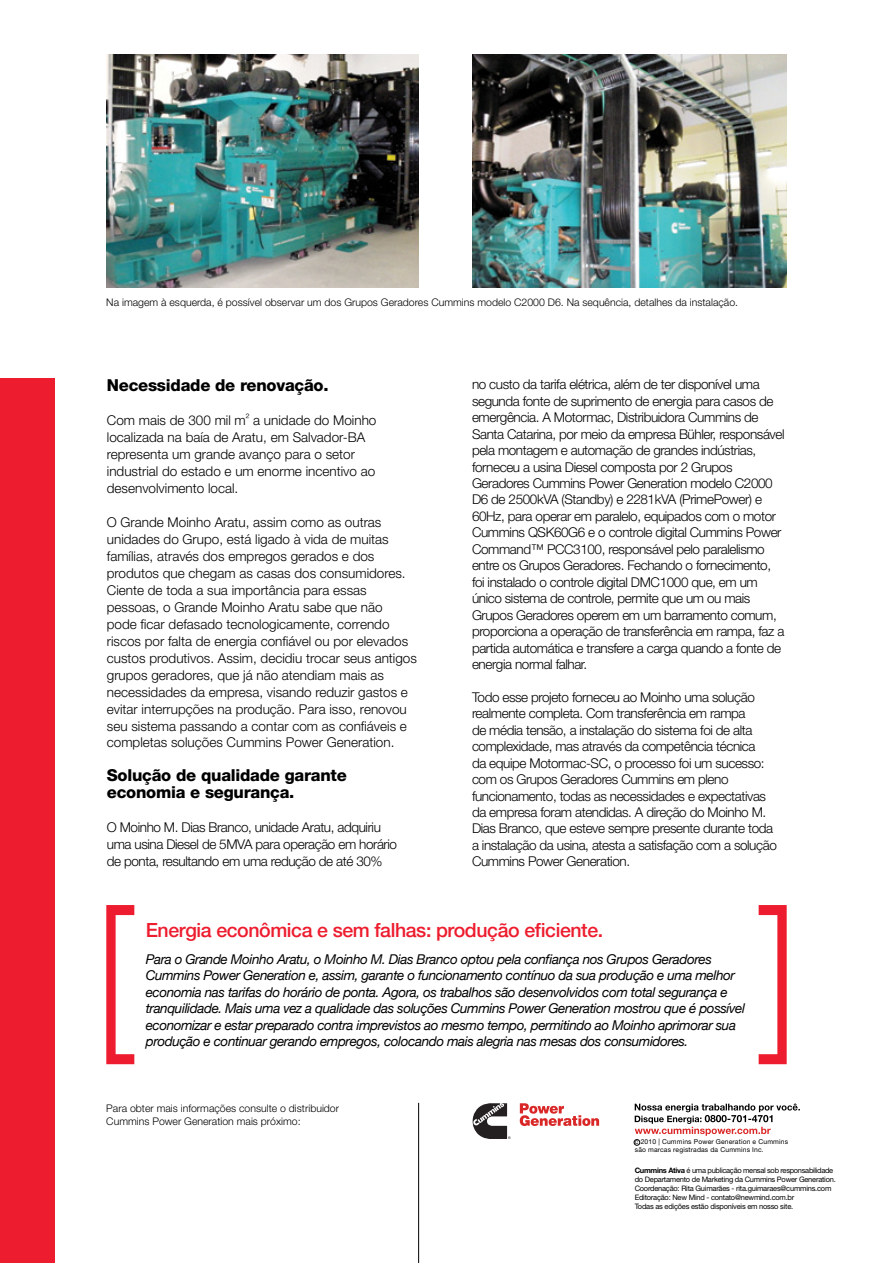
<style>
.page{position:relative;width:893px;height:1263px;background:#fff}
.page>*{position:absolute;margin:0;border:0;box-sizing:border-box;transform-origin:0 0}
.t1{font:500 19.5px "Helvetica Neue LT";letter-spacing:-.02em;color:#ed1c2e}
.t2{font:800 16.5px/17px "Helvetica Neue LT";letter-spacing:-.015em;color:#000}
.t3{font:300 13.5px/16.5px "Helvetica Neue LT";letter-spacing:-.03em;color:#000}
.t4{font:300 13.5px/17px "Helvetica Neue LT";color:#000}
.t5{font:italic 13.5px/16.5px "Helvetica Neue LT";letter-spacing:-.03em;color:#000}
.t6{font:300 10.5px/13.5px "Helvetica Neue LT";color:#000}
.t7{font:7.5px/9px "Helvetica Neue LT";letter-spacing:-.03em;color:#000}
.t8{font:6.75px/7.5px "Helvetica Neue LT";letter-spacing:.02em;color:#000}
.s1{font-weight:700}
</style>
<div class="page">
<svg style="left:473px;top:1103px;width:38px;height:36px"></svg>
<svg style="left:520px;top:1103px;width:79px;height:23px"></svg>
<hr style="left:418px;top:1103px;width:1px;height:160px;background:#000">
<svg style="left:634px;top:1103px;width:166px;height:42px"></svg>
<div style="left:0;top:379px;width:54px;height:884px;background:#ed1c2e"></div>
<img style="left:106px;top:54px;width:313px;height:233px">
<img style="left:473px;top:54px;width:314px;height:233px">
<svg style="left:106px;top:905px;width:28px;height:159px"></svg>
<svg style="left:759px;top:905px;width:28px;height:159px"></svg>
<p class="t6" style="left:106px;top:296px;width:633px">Na imagem à esquerda, é possível observar um dos Grupos Geradores Cummins modelo C2000 D6. Na sequência, detalhes da instalação.</p>
<p class="t2" style="left:107px;top:377px;width:223px">Necessidade de renovação.</p>
<p class="t4" style="left:107px;top:412px;width:271px">Com mais de 300 mil m<sup>²</sup> a unidade do Moinho localizada na baía de Aratu, em Salvador-BA representa um grande avanço para o setor industrial do estado e um enorme incentivo ao desenvolvimento local.</p>
<p class="t4" style="left:107px;top:513px;width:312px">O Grande Moinho Aratu, assim como as outras unidades do Grupo, está ligado à vida de muitas famílias, através dos empregos gerados e dos produtos que chegam as casas dos consumidores.<br>Ciente de toda a sua importância para essas pessoas, o Grande Moinho Aratu sabe que não<br>pode ficar defasado tecnologicamente, correndo riscos por falta de energia confiável ou por elevados custos produtivos. Assim, decidiu trocar seus antigos grupos geradores, que já não atendiam mais as necessidades da empresa, visando reduzir gastos e evitar interrupções na produção. Para isso, renovou seu sistema passando a contar com as confiáveis e completas soluções Cummins Power Generation.</p>
<p class="t2" style="left:107px;top:767px;width:241px">Solução de qualidade garante economia e segurança.</p>
<p class="t3" style="left:107px;top:818px;width:292px;line-height:17px">O Moinho M. Dias Branco, unidade Aratu, adquiriu uma usina Diesel de 5MVA para operação em horário de ponta, resultando em uma redução de até 30%</p>
<p class="t3" style="left:472px;top:376px;width:314px">no custo da tarifa elétrica, além de ter disponível uma segunda fonte de suprimento de energia para casos de emergência. A Motormac, Distribuidora Cummins de Santa Catarina, por meio da empresa Bühler, responsável pela montagem e automação de grandes indústrias, forneceu a usina Diesel composta por 2 Grupos Geradores Cummins Power Generation modelo C2000<br>D6 de 2500kVA (Standby) e 2281kVA (PrimePower) e 60Hz, para operar em paralelo, equipados com o motor Cummins QSK60G6 e o controle digital Cummins Power Command™ PCC3100, responsável pelo paralelismo entre os Grupos Geradores. Fechando o fornecimento, foi instalado o controle digital DMC1000 que, em um único sistema de controle, permite que um ou mais Grupos Geradores operem em um barramento comum, proporciona a operação de transferência em rampa, faz a partida automática e transfere a carga quando a fonte de energia normal falhar.</p>
<p class="t3" style="left:472px;top:688px;width:306px">Todo esse projeto forneceu ao Moinho uma solução realmente completa. Com transferência em rampa<br>de média tensão, a instalação do sistema foi de alta complexidade, mas através da competência técnica<br>da equipe Motormac-SC, o processo foi um sucesso: com os Grupos Geradores Cummins em pleno funcionamento, todas as necessidades e expectativas da empresa foram atendidas. A direção do Moinho M.<br>Dias Branco, que esteve sempre presente durante toda a instalação da usina, atesta a satisfação com a solução Cummins Power Generation.</p>
<h1 class="t1" style="left:146px;top:918px;width:459px">Energia econômica e sem falhas: produção eficiente.</h1>
<p class="t5" style="left:146px;top:950px;width:601px">Para o Grande Moinho Aratu, o Moinho M. Dias Branco optou pela confiança nos Grupos Geradores Cummins Power Generation e, assim, garante o funcionamento contínuo da sua produção e uma melhor economia nas tarifas do horário de ponta. Agora, os trabalhos são desenvolvidos com total segurança e tranquilidade. Mais uma vez a qualidade das soluções Cummins Power Generation mostrou que é possível economizar e estar preparado contra imprevistos ao mesmo tempo, permitindo ao Moinho aprimorar sua produção e continuar gerando empregos, colocando mais alegria nas mesas dos consumidores.</p>
<p class="t6" style="left:106px;top:1101px;width:234px">Para obter mais informações consulte o distribuidor<br>Cummins Power Generation mais próximo:</p>
<p class="t8" style="left:635px;top:1138px;width:155px">c 2010 | Cummins Power Generation e Cummins são marcas registradas da Cummins Inc.</p>
<p class="t7" style="left:635px;top:1166px;width:203px"><span class="s1">Cummins Ativa</span> é uma publicação mensal sob responsabilidade do Departamento de Marketing da Cummins Power Generation.<br>Coordenação: Rita Guimarães - rita.guimaraes@cummins.com Editoração: New Mind - contato@newmind.com.br<br>Todas as edições estão disponíveis em nosso site.</p>
</div>
